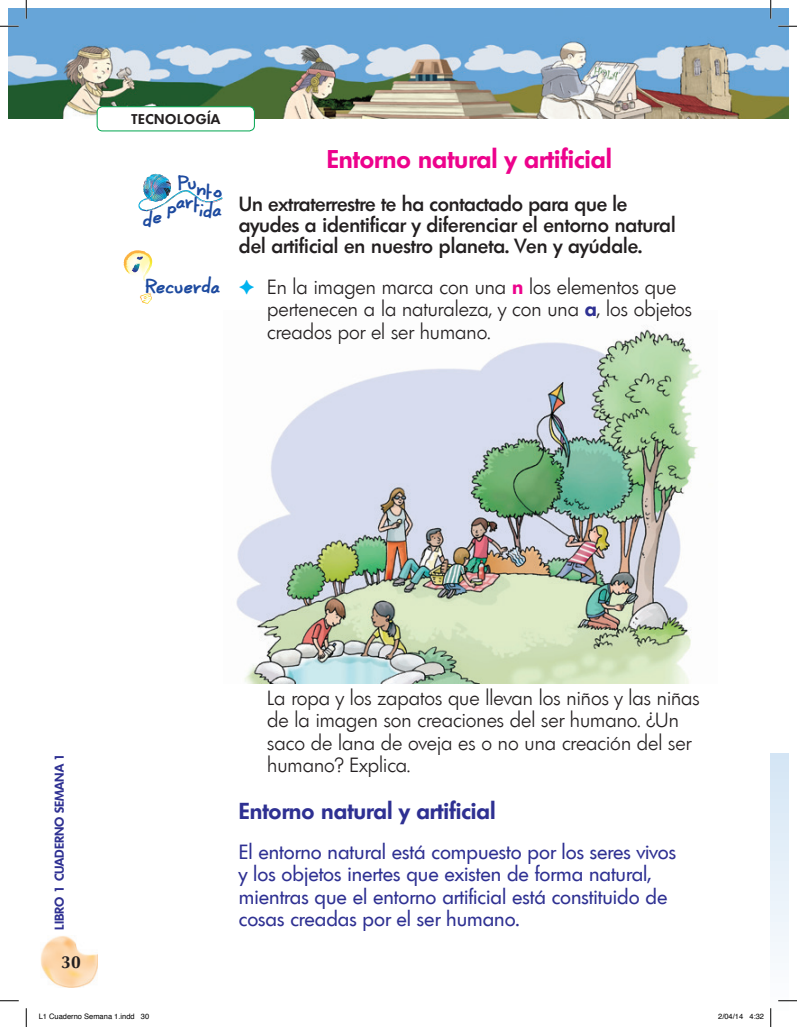
<style>
.page{position:relative;width:797px;height:1027px;background:#fff}
.page>*{position:absolute;margin:0;border:0;box-sizing:border-box;transform-origin:0 0}
.t1{font:600 25px "Limerick";color:#ed028c}
.t2{font:600 22.5px "Limerick";color:#2e3092}
.t3{font:300 20px/22.5px "Limerick";color:#231f20}
.t4{font:20px/22.5px "Limerick";color:#2e3092}
.t5{font:500 20px/21.2px "Limerick";color:#231f20}
.t6{font:700 17.5px "Optima";color:#231f20}
.t7{font:15px "Coert Schrift Dik";color:#1d4a9f}
.t8{font:600 13.75px "Limerick";letter-spacing:.05em;color:#231f20}
.t9{font:600 12.5px "Limerick";color:#2e3092}
.t10{font:7.5px "Helvetica";color:#000}
.s1{color:#00b3ef}
.s2{font-weight:600;color:#ed028c}
.s3{font-weight:600;color:#2e3092}
</style>
<div class="page">
<img style="left:41px;top:936px;width:57px;height:51px">
<div style="left:770px;top:753px;width:18px;height:265px;background:linear-gradient(to bottom,#d4e5f5,#fefefe)"></div>
<img style="left:9px;top:9px;width:779px;height:109px">
<svg style="left:140px;top:293px;width:12px;height:11px"></svg>
<svg style="left:123px;top:250px;width:28px;height:31px"></svg>
<img style="left:138px;top:173px;width:85px;height:39px">
<img style="left:236px;top:329px;width:465px;height:354px">
<div style="left:97px;top:107px;width:157px;height:24px;background:#fff;border-radius:5px"></div>
<div style="left:97px;top:106px;width:158px;height:25px;border:1px solid #00a54f;border-radius:5px"></div>
<svg style="left:0;top:25px;width:19px;height:2px"></svg>
<svg style="left:778px;top:25px;width:19px;height:2px"></svg>
<svg style="left:0;top:1000px;width:19px;height:1px"></svg>
<svg style="left:778px;top:1000px;width:19px;height:1px"></svg>
<svg style="left:25px;top:0;width:2px;height:19px"></svg>
<svg style="left:25px;top:1008px;width:2px;height:19px"></svg>
<svg style="left:770px;top:0;width:1px;height:19px"></svg>
<svg style="left:770px;top:1008px;width:1px;height:19px"></svg>
<p class="t8" style="left:131px;top:111px;width:90px">TECNOLOGÍA</p>
<p class="t7" style="left:178px;top:182px;width:46px">P nto</p>
<p class="t7" style="left:188px;top:175px;width:11px">u</p>
<p class="t7" style="left:168px;top:197px;width:20px">pa</p>
<p class="t7" style="left:194px;top:202px;width:30px">tda</p>
<p class="t7" style="left:186px;top:194px;width:10px">r</p>
<p class="t7" style="left:200px;top:202px;width:6px">i</p>
<p class="t7" style="left:143px;top:213px;width:11px">d</p>
<p class="t7" style="left:153px;top:209px;width:11px">e</p>
<p class="t7" style="left:146px;top:279px;width:77px">Recuerda</p>
<p class="t1" style="left:327px;top:143px;width:286px">Entorno natural y artificial</p>
<p class="t5" style="left:239px;top:193px;width:438px">Un extraterrestre te ha contactado para que le ayudes a identificar y diferenciar el entorno natural del artificial en nuestro planeta. Ven y ayúdale.</p>
<p class="t3" style="left:267px;top:275px;width:426px;text-indent:-28px"><span class="s1">✦</span> En la imagen marca con una <span class="s2">n</span> los elementos que pertenecen a la naturaleza, y con una <span class="s3">a</span>, los objetos creados por el ser humano.</p>
<p class="t9" style="left:51px;top:930px;width:179px;rotate:-90deg">LIBRO 1 CUADERNO SEMANA 1</p>
<p class="t6" style="left:61px;top:952px;width:21px">30</p>
<p class="t3" style="left:267px;top:686px;width:434px">La ropa y los zapatos que llevan los niños y las niñas de la imagen son creaciones del ser humano. ¿Un saco de lana de oveja es o no una creación del ser humano? Explica.</p>
<p class="t2" style="left:239px;top:796px;width:258px">Entorno natural y artificial</p>
<p class="t4" style="left:239px;top:840px;width:438px">El entorno natural está compuesto por los seres vivos y los objetos inertes que existen de forma natural, mientras que el entorno artificial está constituido de cosas creadas por el ser humano.</p>
<p class="t10" style="left:39px;top:1011px;width:112px">L1 Cuaderno Semana 1.indd 30</p>
<p class="t10" style="left:718px;top:1011px;width:47px">2/04/14 4:32</p>
</div>
